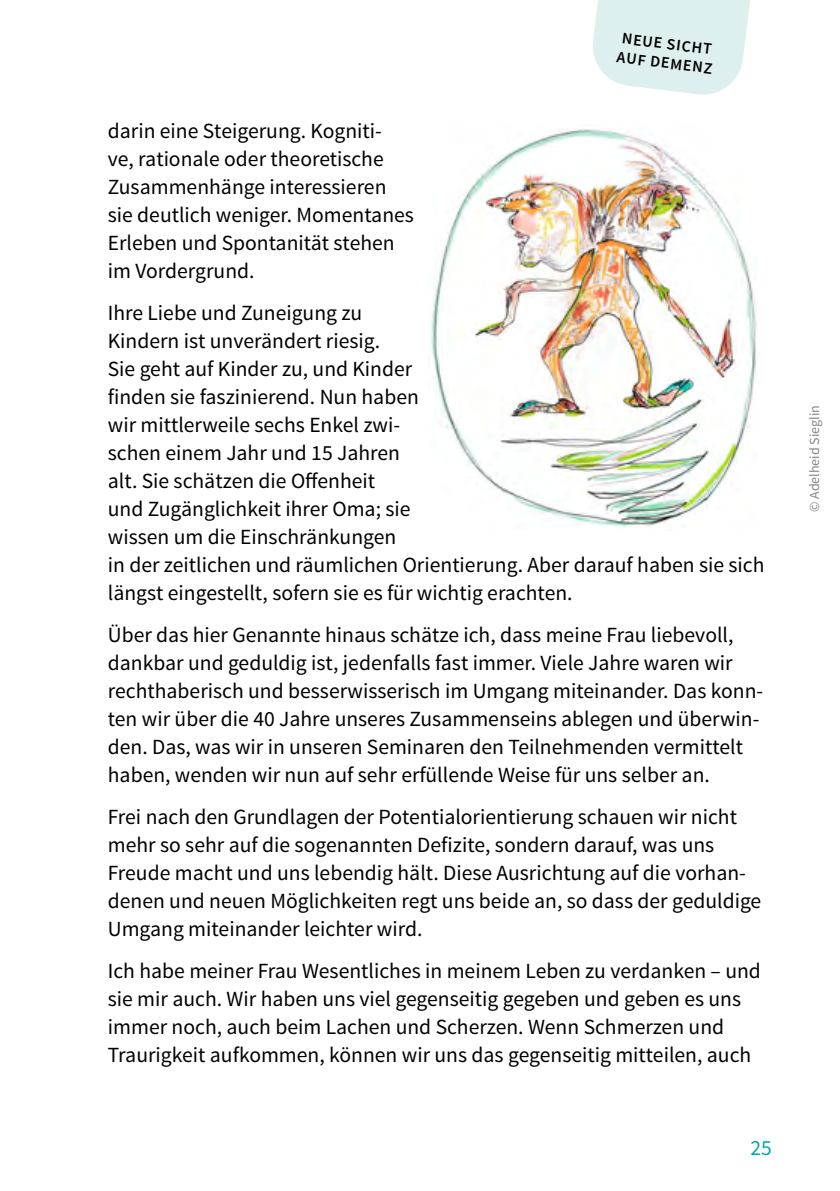
<style>
.page{position:relative;width:840px;height:1191px;background:#fff}
.page>*{position:absolute;margin:0;border:0;box-sizing:border-box;transform-origin:0 0}
.t1{font:21.6px/28px "Source Sans Pro";color:#000}
.t2{font:21.6px "Source Sans Pro";color:#00acac}
.t3{font:600 16px/19.2px "Source Sans Pro";color:#000}
.t4{font:14px "Source Sans Pro";color:#868786}
</style>
<div class="page">
<img style="left:430px;top:129px;width:327px;height:398px">
<svg style="left:593px;top:0;width:157px;height:95px;background:#e2f1f1"></svg>
<p class="t3" style="left:620px;top:29px;width:98px;rotate:7deg">NEUE SICHT<br>AUF DEMENZ</p>
<p class="t1" style="left:108px;top:117px;width:307px">darin eine Steigerung. Kogniti-<br>ve, rationale oder theoretische<br>Zusammenhänge interessieren sie deutlich weniger. Momentanes<br>Erleben und Spontanität stehen im Vordergrund.</p>
<p class="t1" style="left:108px;top:299px;width:657px">Ihre Liebe und Zuneigung zu<br>Kindern ist unverändert riesig.<br>Sie geht auf Kinder zu, und Kinder<br>finden sie faszinierend. Nun haben<br>wir mittlerweile sechs Enkel zwi-<br>schen einem Jahr und 15 Jahren<br>alt. Sie schätzen die Offenheit<br>und Zugänglichkeit ihrer Oma; sie<br>wissen um die Einschränkungen<br>in der zeitlichen und räumlichen Orientierung. Aber darauf haben sie sich längst eingestellt, sofern sie es für wichtig erachten.</p>
<p class="t1" style="left:108px;top:621px;width:656px">Über das hier Genannte hinaus schätze ich, dass meine Frau liebevoll, dankbar und geduldig ist, jedenfalls fast immer. Viele Jahre waren wir rechthaberisch und besserwisserisch im Umgang miteinander. Das konn&shy;ten wir über die 40 Jahre unseres Zusammenseins ablegen und überwin&shy;den. Das, was wir in unseren Seminaren den Teilnehmenden vermittelt haben, wenden wir nun auf sehr erfüllende Weise für uns selber an.</p>
<p class="t1" style="left:108px;top:803px;width:654px">Frei nach den Grundlagen der Potentialorientierung schauen wir nicht mehr so sehr auf die sogenannten Defizite, sondern darauf, was uns Freude macht und uns lebendig hält. Diese Ausrichtung auf die vorhan&shy;denen und neuen Möglichkeiten regt uns beide an, so dass der geduldige Umgang miteinander leichter wird.</p>
<p class="t1" style="left:108px;top:957px;width:654px">Ich habe meiner Frau Wesentliches in meinem Leben zu verdanken – und sie mir auch. Wir haben uns viel gegenseitig gegeben und geben es uns immer noch, auch beim Lachen und Scherzen. Wenn Schmerzen und Traurigkeit aufkommen, können wir uns das gegenseitig mitteilen, auch</p>
<p class="t2" style="left:750px;top:1134px;width:23px">25</p>
<p class="t4" style="left:805px;top:512px;width:109px;rotate:-90deg">© Adelheid Sieglin</p>
</div>
